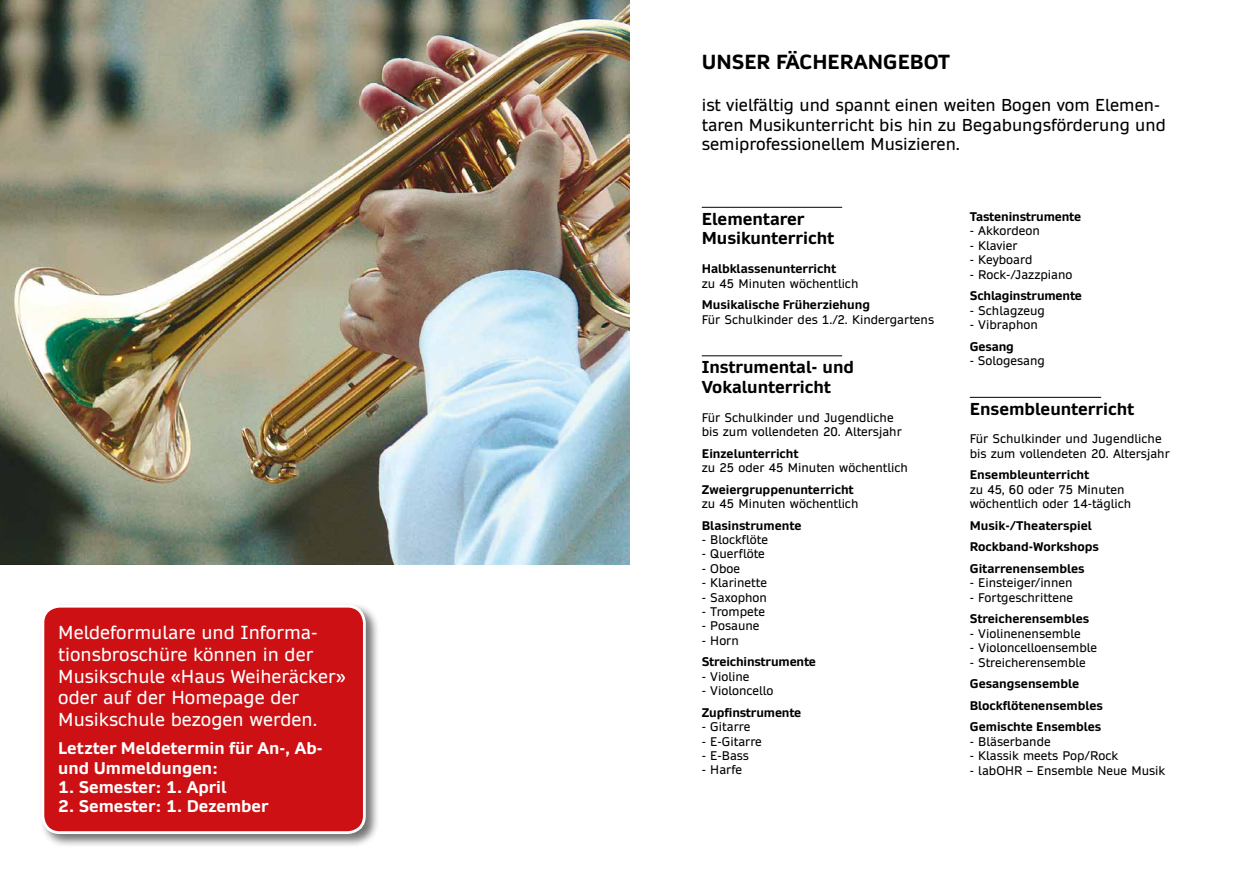
<style>
.page{position:relative;width:1259px;height:893px;background:#fff}
.page>*{position:absolute;margin:0;border:0;box-sizing:border-box;transform-origin:0 0}
.t1{font:700 19.5px "Daytona Pro";color:#000}
.t2{font:18px/21.6px "Daytona Pro";color:#fff}
.t3{font:16.5px/19.8px "Daytona Pro";color:#000}
.t4{font:700 16.5px/19.8px "Daytona Pro";color:#000}
.t5{font:700 16.2px/19.4px "Daytona Pro";color:#fff}
.t6{font:12px/14.4px "Daytona Pro";color:#000}
.t7{font:700 12px/21.6px "Daytona Pro";color:#000}
</style>
<div class="page">
<hr style="left:702px;top:207px;width:140px;height:1px;background:#000">
<hr style="left:702px;top:356px;width:140px;height:1px;background:#000">
<hr style="left:969px;top:397px;width:132px;height:1px;background:#000">
<div style="left:39px;top:602px;width:341px;height:246px;background:#000;opacity:.55"></div>
<div style="left:43px;top:606px;width:321px;height:227px;background:#cd1013;border-radius:17px"></div>
<div style="left:41px;top:605px;width:325px;height:229px;border:3px solid #fff;border-radius:17px"></div>
<img style="left:0;top:0;width:629px;height:564px">
<h2 class="t2" style="left:58px;top:622px;width:289px">Meldeformulare und Informa&shy;tionsbroschüre können in der<br>Musikschule «Haus Weiheräcker» oder auf der Homepage der<br>Musikschule bezogen werden.</h2>
<h3 class="t5" style="left:58px;top:739px;width:266px">Letzter Meldetermin für An-, Ab&shy;und Ummeldungen:</h3>
<h3 class="t5" style="left:58px;top:777px;width:170px">1. Semester: 1. April</h3>
<h3 class="t5" style="left:58px;top:797px;width:212px">2. Semester: 1. Dezember</h3>
<h1 class="t1" style="left:702px;top:49px;width:250px">UNSER FÄCHERANGEBOT</h1>
<h3 class="t3" style="left:702px;top:95px;width:465px">ist vielfältig und spannt einen weiten Bogen vom Elemen&shy;taren Musikunterricht bis hin zu Begabungsförderung und semiprofessionellem Musizieren.</h3>
<h3 class="t4" style="left:702px;top:209px;width:134px">Elementarer<br>Musikunterricht</h3>
<p class="t7" style="left:702px;top:258px;width:136px">Halbklassenunterricht</p>
<p class="t6" style="left:702px;top:276px;width:158px">zu 45 Minuten wöchentlich</p>
<p class="t7" style="left:702px;top:294px;width:170px">Musikalische Früherziehung</p>
<p class="t6" style="left:702px;top:312px;width:234px">Für Schulkinder des 1./2. Kindergartens</p>
<h3 class="t4" style="left:702px;top:357px;width:154px">Instrumental- und<br>Vokalunterricht</h3>
<p class="t6" style="left:702px;top:410px;width:201px">Für Schulkinder und Jugendliche bis zum vollendeten 20. Altersjahr</p>
<p class="t7" style="left:702px;top:443px;width:98px">Einzelunterricht</p>
<p class="t6" style="left:702px;top:460px;width:207px">zu 25 oder 45 Minuten wöchentlich</p>
<p class="t7" style="left:702px;top:479px;width:153px">Zweiergruppenunterricht</p>
<p class="t6" style="left:702px;top:496px;width:158px">zu 45 Minuten wöchentlich</p>
<p class="t7" style="left:702px;top:515px;width:101px">Blasinstrumente</p>
<p class="t6" style="left:702px;top:532px;width:68px">- Blockflöte</p>
<p class="t6" style="left:702px;top:547px;width:65px">- Querflöte</p>
<p class="t6" style="left:702px;top:561px;width:40px">- Oboe</p>
<p class="t6" style="left:702px;top:575px;width:67px">- Klarinette</p>
<p class="t6" style="left:702px;top:590px;width:67px">- Saxophon</p>
<p class="t6" style="left:702px;top:604px;width:65px">- Trompete</p>
<p class="t6" style="left:702px;top:619px;width:59px">- Posaune</p>
<p class="t6" style="left:702px;top:633px;width:39px">- Horn</p>
<p class="t7" style="left:702px;top:651px;width:116px">Streichinstrumente</p>
<p class="t6" style="left:702px;top:669px;width:49px">- Violine</p>
<p class="t6" style="left:702px;top:683px;width:73px">- Violoncello</p>
<p class="t7" style="left:702px;top:702px;width:101px">Zupfinstrumente</p>
<p class="t6" style="left:702px;top:719px;width:50px">- Gitarre</p>
<p class="t6" style="left:702px;top:734px;width:62px">- E-Gitarre</p>
<p class="t6" style="left:702px;top:748px;width:49px">- E-Bass</p>
<p class="t6" style="left:702px;top:763px;width:42px">- Harfe</p>
<p class="t7" style="left:969px;top:206px;width:113px">Tasteninstrumente</p>
<p class="t6" style="left:969px;top:224px;width:72px">- Akkordeon</p>
<p class="t6" style="left:969px;top:238px;width:49px">- Klavier</p>
<p class="t6" style="left:969px;top:252px;width:64px">- Keyboard</p>
<p class="t6" style="left:969px;top:267px;width:104px">- Rock-/Jazzpiano</p>
<p class="t7" style="left:969px;top:285px;width:114px">Schlaginstrumente</p>
<p class="t6" style="left:969px;top:303px;width:77px">- Schlagzeug</p>
<p class="t6" style="left:969px;top:317px;width:70px">- Vibraphon</p>
<p class="t7" style="left:969px;top:336px;width:46px">Gesang</p>
<p class="t6" style="left:969px;top:353px;width:77px">- Sologesang</p>
<h3 class="t4" style="left:969px;top:399px;width:166px">Ensembleunterricht</h3>
<p class="t6" style="left:969px;top:432px;width:201px">Für Schulkinder und Jugendliche bis zum vollendeten 20. Altersjahr</p>
<p class="t7" style="left:969px;top:464px;width:121px">Ensembleunterricht</p>
<p class="t6" style="left:969px;top:482px;width:163px">zu 45, 60 oder 75 Minuten wöchentlich oder 14-täglich</p>
<p class="t7" style="left:969px;top:515px;width:131px">Musik-/Theaterspiel<br>Rockband-Workshops<br>Gitarrenensembles</p>
<p class="t6" style="left:969px;top:576px;width:104px">- Einsteiger/innen</p>
<p class="t6" style="left:969px;top:590px;width:105px">- Fortgeschrittene</p>
<p class="t7" style="left:969px;top:608px;width:121px">Streicherensembles</p>
<p class="t6" style="left:969px;top:626px;width:112px">- Violinenensemble</p>
<p class="t6" style="left:969px;top:640px;width:129px">- Violoncelloensemble</p>
<p class="t6" style="left:969px;top:655px;width:118px">- Streicherensemble</p>
<p class="t7" style="left:969px;top:673px;width:135px">Gesangsensemble<br>Blockflötenensembles<br>Gemischte Ensembles</p>
<p class="t6" style="left:969px;top:734px;width:83px">- Bläserbande</p>
<p class="t6" style="left:969px;top:748px;width:150px">- Klassik meets Pop/Rock</p>
<p class="t6" style="left:969px;top:763px;width:197px">- labOHR – Ensemble Neue Musik</p>
</div>
